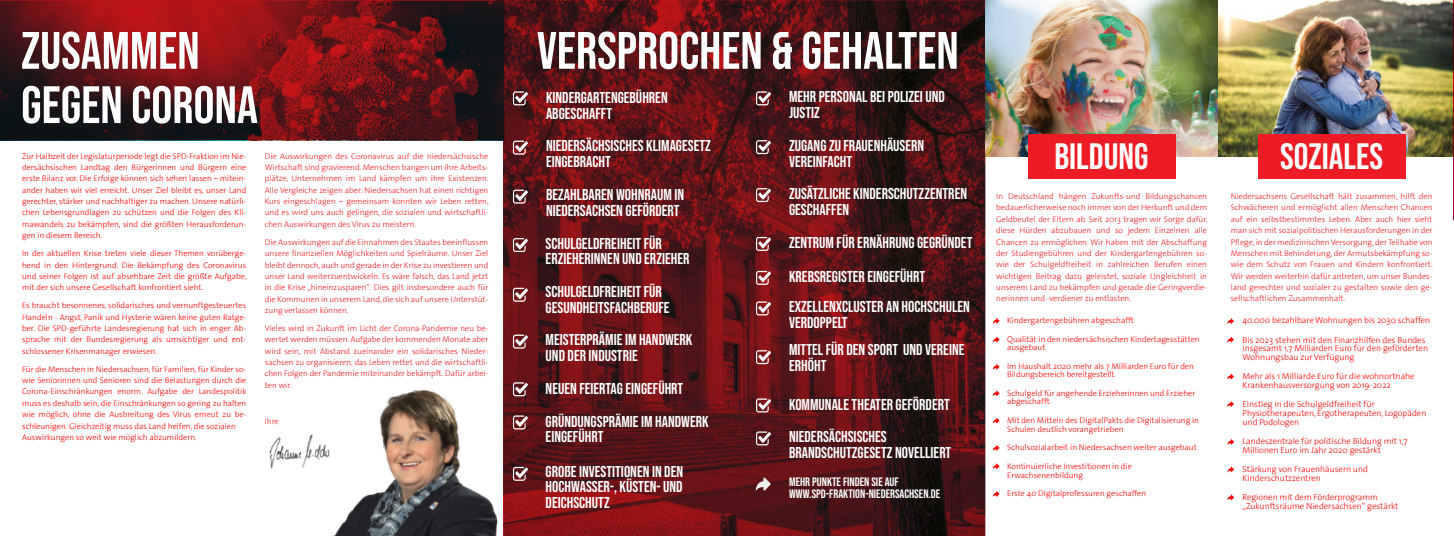
<style>
.page{position:relative;width:1454px;height:536px;background:#fff}
.page>*{position:absolute;margin:0;border:0;box-sizing:border-box;transform-origin:0 0}
.t1{font:52.5px/54.2px "Bebas Neue";color:#fff}
.t2{font:36.66px "Bebas Neue";color:#fff}
.t3{font:15.75px/15.8px "Bebas Neue";color:#fff}
.t4{font:12.25px/12.2px "Bebas Neue";color:#fff}
.t5{font:300 8.75px/8.8px "The Sans";color:#f00}
.t6{font:300 8.31px/11.4px "The Sans";color:#ed1c24;text-align:justify}
.t7{font:300 8.31px/11.4px "The Sans";color:#f00}
</style>
<div class="page">
<img style="left:269px;top:435px;width:56px;height:33px">
<img style="left:325px;top:389px;width:173px;height:147px">
<img style="left:503px;top:0;width:482px;height:536px">
<svg style="left:756px;top:91px;width:15px;height:14px"></svg>
<svg style="left:860px;top:6px;width:125px;height:243px;background:#361212"></svg>
<svg style="left:756px;top:140px;width:15px;height:14px"></svg>
<svg style="left:756px;top:188px;width:15px;height:14px"></svg>
<svg style="left:756px;top:237px;width:15px;height:14px"></svg>
<svg style="left:756px;top:271px;width:15px;height:14px"></svg>
<svg style="left:756px;top:301px;width:15px;height:14px"></svg>
<svg style="left:756px;top:350px;width:15px;height:14px"></svg>
<svg style="left:756px;top:398px;width:15px;height:14px"></svg>
<svg style="left:756px;top:431px;width:15px;height:14px"></svg>
<svg style="left:513px;top:91px;width:15px;height:14px"></svg>
<svg style="left:513px;top:141px;width:15px;height:14px"></svg>
<svg style="left:513px;top:190px;width:15px;height:14px"></svg>
<svg style="left:513px;top:238px;width:15px;height:14px"></svg>
<svg style="left:513px;top:288px;width:15px;height:14px"></svg>
<svg style="left:513px;top:334px;width:15px;height:14px"></svg>
<svg style="left:513px;top:382px;width:15px;height:14px"></svg>
<svg style="left:513px;top:415px;width:15px;height:14px"></svg>
<svg style="left:513px;top:467px;width:15px;height:14px"></svg>
<svg style="left:756px;top:477px;width:15px;height:14px"></svg>
<img style="left:985px;top:0;width:233px;height:156px">
<svg style="left:993px;top:318px;width:6px;height:6px"></svg>
<svg style="left:993px;top:337px;width:6px;height:5px"></svg>
<svg style="left:993px;top:364px;width:6px;height:6px"></svg>
<div style="left:1028px;top:134px;width:147px;height:44px;background:#ed1c24"></div>
<svg style="left:993px;top:390px;width:6px;height:6px"></svg>
<svg style="left:993px;top:418px;width:6px;height:5px"></svg>
<svg style="left:993px;top:445px;width:6px;height:6px"></svg>
<svg style="left:993px;top:463px;width:6px;height:6px"></svg>
<svg style="left:993px;top:491px;width:6px;height:6px"></svg>
<img style="left:1218px;top:0;width:235px;height:156px">
<img style="left:1453px;top:0;width:1px;height:220px">
<div style="left:1257px;top:134px;width:148px;height:44px;background:#ed1c24"></div>
<svg style="left:1227px;top:318px;width:7px;height:6px"></svg>
<svg style="left:1227px;top:337px;width:7px;height:5px"></svg>
<svg style="left:1227px;top:374px;width:7px;height:5px"></svg>
<svg style="left:1227px;top:401px;width:7px;height:6px"></svg>
<svg style="left:1227px;top:439px;width:7px;height:6px"></svg>
<svg style="left:1227px;top:467px;width:7px;height:5px"></svg>
<svg style="left:1227px;top:494px;width:7px;height:6px"></svg>
<img style="left:0;top:0;width:504px;height:140px">
<h1 class="t1" style="left:21px;top:28px;width:238px">ZUSAMMEN<br>GEGEN CORONA</h1>
<p class="t7" style="left:22px;top:151px;width:226px;text-align:justify">Zur Halbzeit der Legislaturperiode legt die SPD-Fraktion im Nie&shy;dersächsischen Landtag den Bürgerinnen und Bürgern eine erste Bilanz vor. Die Erfolge können sich sehen lassen – mitein&shy;ander haben wir viel erreicht. Unser Ziel bleibt es, unser Land gerechter, stärker und nachhaltiger zu machen. Unsere natürli&shy;chen Lebensgrundlagen zu schützen und die Folgen des Kli&shy;mawandels zu bekämpfen, sind die größten Herausforderun&shy;gen in diesem Bereich.</p>
<p class="t7" style="left:22px;top:248px;width:226px;text-align:justify">In der aktuellen Krise treten viele dieser Themen vorüberge&shy;hend in den Hintergrund. Die Bekämpfung des Coronavirus und seiner Folgen ist auf absehbare Zeit die größte Aufgabe, mit der sich unsere Gesellschaft konfrontiert sieht.</p>
<p class="t7" style="left:22px;top:300px;width:226px;text-align:justify">Es braucht besonnenes, solidarisches und vernunftgesteuertes Handeln - Angst, Panik und Hysterie wären keine guten Ratge&shy;ber. Die SPD-geführte Landesregierung hat sich in enger Ab&shy;sprache mit der Bundesregierung als umsichtiger und ent&shy;schlossener Krisenmanager erwiesen.</p>
<p class="t7" style="left:22px;top:364px;width:226px">Für die Menschen in Niedersachsen, für Familien, für Kinder so&shy;wie Seniorinnen und Senioren sind die Belastungen durch die Corona-Einschränkungen enorm. Aufgabe der Landespolitik muss es deshalb sein, die Einschränkungen so gering zu halten wie möglich, ohne die Ausbreitung des Virus erneut zu be&shy;schleunigen. Gleichzeitig muss das Land helfen, die sozialen Auswirkungen so weit wie möglich abzumildern.</p>
<p class="t6" style="left:265px;top:151px;width:225px">Die Auswirkungen des Coronavirus auf die niedersächsische Wirtschaft sind gravierend.Menschen bangen um ihre Arbeits&shy;plätze, Unternehmen im Land kämpfen um ihre Existenzen.<br>Alle Vergleiche zeigen aber: Niedersachsen hat einen richtigen Kurs eingeschlagen – gemeinsam konnten wir Leben retten, und es wird uns auch gelingen, die sozialen und wirtschaftli&shy;chen Auswirkungen des Virus zu meistern.</p>
<p class="t6" style="left:265px;top:237px;width:225px">Die Auswirkungen auf die Einnahmen des Staates beeinflussen unsere finanziellen Möglichkeiten und Spielräume. Unser Ziel bleibt dennoch, auch und gerade in der Krise zu investieren und unser Land weiterzuentwickeln. Es wäre falsch, das Land jetzt in die Krise „hineinzusparen“. Dies gilt insbesondere auch für die Kommunen in unserem Land, die sich auf unsere Unterstüt&shy;zung verlassen können.</p>
<p class="t6" style="left:265px;top:323px;width:225px">Vieles wird in Zukunft im Licht der Corona-Pandemie neu be&shy;wertet werden müssen. Aufgabe der kommenden Monate aber wird sein, mit Abstand zueinander ein solidarisches Nieder&shy;sachsen zu organisieren, das Leben rettet und die wirtschaftli&shy;chen Folgen der Pandemie miteinander bekämpft. Dafür arbei&shy;ten wir.</p>
<p class="t6" style="left:265px;top:416px;width:15px">Ihre</p>
<h1 class="t1" style="left:537px;top:28px;width:423px">VERSPROCHEN &amp; GEHALTEN</h1>
<h3 class="t3" style="left:546px;top:91px;width:123px">KINDERGARTENGEBÜHREN<br>ABGESCHAFFT</h3>
<h3 class="t3" style="left:546px;top:139px;width:166px">NIEDERSÄCHSISCHES KLIMAGESETZ<br>EINGEBRACHT</h3>
<h3 class="t3" style="left:546px;top:188px;width:140px">BEZAHLBAREN WOHNRAUM IN<br>NIEDERSACHSEN GEFÖRDERT</h3>
<h3 class="t3" style="left:545px;top:237px;width:145px">SCHULGELDFREIHEIT FÜR<br>ERZIEHERINNEN UND ERZIEHER</h3>
<h3 class="t3" style="left:545px;top:285px;width:125px">SCHULGELDFREIHEIT FÜR<br>GESUNDHEITSFACHBERUFE</h3>
<h3 class="t3" style="left:545px;top:333px;width:148px">MEISTERPRÄMIE IM HANDWERK<br>UND DER INDUSTRIE</h3>
<h3 class="t3" style="left:545px;top:373px;width:164px;line-height:32.8px">NEUEN FEIERTAG EINGEFÜHRT<br>GRÜNDUNGSPRÄMIE IM HANDWERK</h3>
<h3 class="t3" style="left:545px;top:421px;width:139px;line-height:34.3px">EINGEFÜHRT<br>GROßE INVESTITIONEN IN DEN</h3>
<h3 class="t3" style="left:545px;top:480px;width:139px">HOCHWASSER-, KÜSTEN- UND<br>DEICHSCHUTZ</h3>
<h3 class="t4" style="left:789px;top:477px;width:153px">MEHR PUNKTE FINDEN SIE AUF<br>WWW.SPD-FRAKTION-NIEDERSACHSEN.DE</h3>
<h3 class="t3" style="left:789px;top:91px;width:157px">MEHR PERSONAL BEI POLIZEI UND<br>JUSTIZ</h3>
<h3 class="t3" style="left:789px;top:139px;width:137px">ZUGANG ZU FRAUENHÄUSERN<br>VEREINFACHT</h3>
<h3 class="t3" style="left:789px;top:187px;width:179px">ZUSÄTZLICHE KINDERSCHUTZZENTREN<br>GESCHAFFEN</h3>
<h3 class="t3" style="left:789px;top:236px;width:185px">ZENTRUM FÜR ERNÄHRUNG GEGRÜNDET</h3>
<h3 class="t3" style="left:789px;top:270px;width:138px">KREBSREGISTER EINGEFÜHRT</h3>
<h3 class="t3" style="left:789px;top:301px;width:182px">EXZELLENXCLUSTER AN HOCHSCHULEN<br>VERDOPPELT</h3>
<h3 class="t3" style="left:789px;top:343px;width:177px">MITTEL FÜR DEN SPORT UND VEREINE<br>ERHÖHT</h3>
<h3 class="t3" style="left:789px;top:398px;width:162px">KOMMUNALE THEATER GEFÖRDERT</h3>
<h3 class="t3" style="left:789px;top:430px;width:164px">NIEDERSÄCHSISCHES<br>BRANDSCHUTZGESETZ NOVELLIERT</h3>
<h2 class="t2" style="left:1054px;top:141px;width:96px">BILDUNG</h2>
<p class="t6" style="left:996px;top:191px;width:213px">In Deutschland hängen Zukunfts-und Bildungschancen bedauerlicherweise noch immer von der Herkunft und dem Geldbeutel der Eltern ab. Seit 2013 tragen wir Sorge dafür, diese Hürden abzubauen und so jedem Einzelnen alle Chancen zu ermöglichen. Wir haben mit der Abschaffung der Studiengebühren und der Kindergartengebühren so&shy;wie der Schulgeldfreiheit in zahlreichen Berufen einen wichtigen Beitrag dazu geleistet, soziale Ungleichheit in unserem Land zu bekämpfen und gerade die Geringverdie&shy;nerinnen und -verdiener zu entlasten.</p>
<p class="t7" style="left:1007px;top:315px;width:128px">Kindergartengebühren abgeschafft</p>
<p class="t7" style="left:1007px;top:336px;width:194px;line-height:8.3px">Qualität in den niedersächsischen Kindertagesstätten ausgebaut</p>
<p class="t7" style="left:1007px;top:363px;width:188px;line-height:8.3px">Im Haushalt 2020 mehr als 7 Milliarden Euro für den<br>Bildungsbereich bereitgestellt</p>
<p class="t7" style="left:1007px;top:390px;width:190px;line-height:8.3px">Schulgeld für angehende Erzieherinnen und Erzieher abgeschafft</p>
<p class="t7" style="left:1007px;top:417px;width:193px;line-height:8.3px">Mit den Mitteln des DigitalPakts die Digitalisierung in<br>Schulen deutlich vorangetrieben</p>
<p class="t7" style="left:1007px;top:442px;width:191px">Schulsozialarbeit in Niedersachsen weiter ausgebaut</p>
<p class="t7" style="left:1007px;top:463px;width:126px;line-height:8.3px">Kontinuierliche Investitionen in die<br>Erwachsenenbildung</p>
<p class="t7" style="left:1007px;top:488px;width:141px">Erste 40 Digitalprofessuren geschaffen</p>
<h2 class="t2" style="left:1280px;top:142px;width:104px">SOZIALES</h2>
<p class="t6" style="left:1230px;top:191px;width:204px">Niedersachsens Gesellschaft hält zusammen, hilft den Schwächeren und ermöglicht allen Menschen Chancen auf ein selbstbestimmtes Leben. Aber auch hier sieht man sich mit sozialpolitischen Herausforderungen in der Pflege,in der medizinischen Versorgung, der Teilhabe von Menschen mit Behinderung, der Armutsbekämpfung so&shy;wie dem Schutz von Frauen und Kindern konfrontiert.<br>Wir werden weiterhin dafür antreten, um unser Bundes&shy;land gerechter und sozialer zu gestalten sowie den ge&shy;sellschaftlichen Zusammenhalt.</p>
<p class="t5" style="left:1242px;top:317px;width:189px">40.000 bezahlbare Wohnungen bis 2030 schaffen</p>
<p class="t5" style="left:1242px;top:336px;width:187px">Bis 2023 stehen mit den Finanzhilfen des Bundes insgesamt 1,7 Milliarden Euro für den geförderten<br>Wohnungsbau zur Verfügung</p>
<p class="t5" style="left:1242px;top:373px;width:174px">Mehr als 1 Milliarde Euro für die wohnortnahe<br>Krankenhausversorgung von 2019-2022</p>
<p class="t5" style="left:1242px;top:401px;width:185px">Einstieg in die Schulgeldfreiheit für<br>Physiotherapeuten, Ergotherapeuten, Logopäden und Podologen</p>
<p class="t5" style="left:1242px;top:437px;width:166px">Landeszentrale für politische Bildung mit 1,7<br>Millionen Euro im Jahr 2020 gestärkt</p>
<p class="t5" style="left:1242px;top:465px;width:127px">Stärkung von Frauenhäusern und<br>Kinderschutzzentren</p>
<p class="t5" style="left:1242px;top:493px;width:157px">Regionen mit dem Förderprogramm „Zukunftsräume Niedersachsen“ gestärkt</p>
</div>
